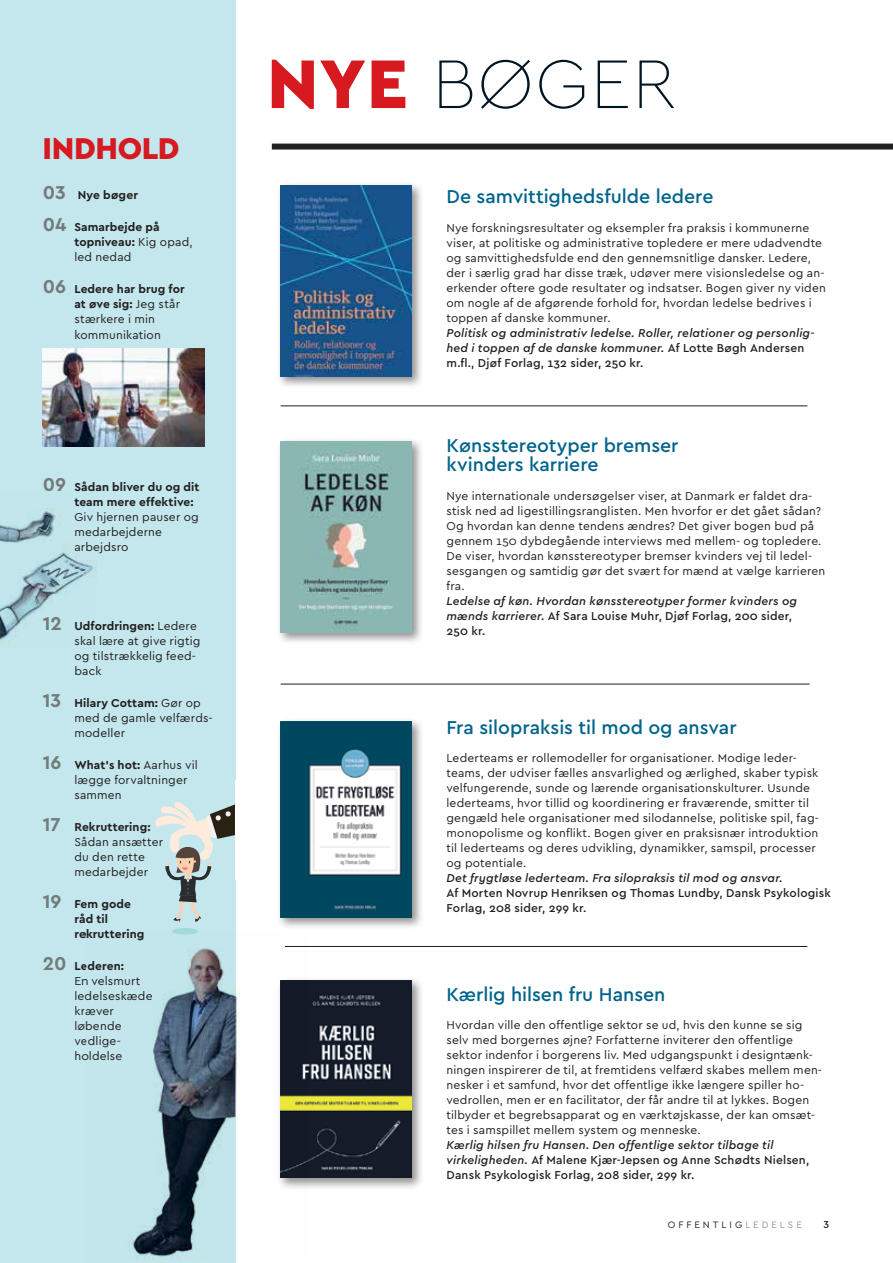
<style>
.page{position:relative;width:893px;height:1263px;background:#fff}
.page>*{position:absolute;margin:0;border:0;box-sizing:border-box;transform-origin:0 0}
.t1{font:100 72px "Cera PRO";letter-spacing:.02em;color:#001522}
.t2{font:900 31.5px "Cera PRO";letter-spacing:-.01em;color:#d71920}
.t3{font:500 19.5px/19.5px "Cera PRO";color:#00648a}
.t4{font:12px/15px "Cera PRO";letter-spacing:.015em;color:#231f20}
.t5{font:italic 500 12px/15px "Cera PRO";letter-spacing:.015em;color:#231f20}
.t6{font:500 12px/15px "Cera PRO";letter-spacing:.015em;color:#231f20}
.t7{font:700 12px/15px "Cera PRO";letter-spacing:.01em;color:#231f20}
.t8{font:500 10.5px "Cera PRO";color:#231f20}
.t9{font:9.75px "Cera PRO";letter-spacing:.305em;color:#231f20}
.s1{font-size:19.5px;color:#737c7b}
.s2{font-weight:400}
.s3{font-weight:700;font-size:19.5px;color:#737c7b}
.s4{font-weight:700}
.s5{font-weight:900;color:#d71920}
.s6{font-style:normal}
.s7{font-style:italic}
.s8{color:#939598}
</style>
<div class="page">
<div style="left:0;top:0;width:235px;height:1263px;background:#c3e7ec"></div>
<div style="left:277px;top:976px;width:147px;height:214px;background:#231f20;opacity:.5"></div>
<img style="left:310px;top:980px;width:102px;height:198px">
<div style="left:277px;top:717px;width:147px;height:213px;background:#231f20;opacity:.5"></div>
<img style="left:281px;top:721px;width:131px;height:197px">
<div style="left:277px;top:437px;width:147px;height:209px;background:#231f20;opacity:.5"></div>
<img style="left:281px;top:441px;width:131px;height:192px">
<div style="left:277px;top:181px;width:147px;height:209px;background:#231f20;opacity:.5"></div>
<img style="left:281px;top:185px;width:131px;height:192px">
<hr style="left:281px;top:684px;width:529px;height:1px;background:#231f20">
<hr style="left:285px;top:946px;width:522px;height:1px;background:#231f20">
<hr style="left:281px;top:405px;width:526px;height:1px;background:#231f20">
<div style="left:272px;top:144px;width:621px;height:6px;background:#231f20"></div>
<img style="left:133px;top:934px;width:177px;height:327px">
<img style="left:43px;top:349px;width:161px;height:97px">
<img style="left:0;top:508px;width:94px;height:138px">
<svg style="left:155px;top:802px;width:81px;height:132px"></svg>
<div style="left:235px;top:780px;width:38px;height:100px;background:#fff"></div>
<h2 class="t2" style="left:42px;top:127px;width:139px">INDHOLD</h2>
<p class="t7" style="left:43px;top:187px;width:97px"><span class="s1">03</span> Nye bøger</p>
<p class="t7" style="left:74px;top:219px;width:120px;text-indent:-32px"><span class="s1">04</span> Samarbejde på topniveau: <span class="s2">Kig opad, led nedad</span></p>
<p class="t4" style="left:74px;top:281px;width:112px;text-indent:-32px"><span class="s3">06</span> <span class="s4">Ledere har brug for at øve sig:</span> Jeg står stærkere i min kommunikation</p>
<p class="t7" style="left:74px;top:478px;width:126px;text-indent:-32px"><span class="s1">09</span> Sådan bliver du og dit team mere effektive:</p>
<p class="t4" style="left:74px;top:508px;width:126px">Giv hjernen pauser og medarbejderne arbejdsro</p>
<p class="t4" style="left:74px;top:617px;width:128px;text-indent:-32px"><span class="s3">12</span> <span class="s4">Udfordringen:</span> Ledere skal lære at give rigtig og tilstrækkelig feed&shy;back</p>
<p class="t4" style="left:74px;top:694px;width:140px;text-indent:-32px"><span class="s3">13</span> <span class="s4">Hilary Cottam:</span> Gør op med de gamle velfærds&shy;modeller</p>
<p class="t4" style="left:74px;top:756px;width:125px;text-indent:-32px"><span class="s3">16</span> <span class="s4">What’s hot:</span> Aarhus vil lægge forvaltninger sammen</p>
<p class="t4" style="left:74px;top:818px;width:90px;text-indent:-32px"><span class="s3">17</span> <span class="s4">Rekruttering:<br></span>Sådan ansætter du den rette medarbejder</p>
<p class="t7" style="left:74px;top:895px;width:71px;text-indent:-32px"><span class="s1">19</span> Fem gode råd til rekruttering</p>
<p class="t4" style="left:74px;top:957px;width:80px;text-indent:-32px"><span class="s3">20</span> <span class="s4">Lederen:<br></span>En velsmurt ledelseskæde kræver løbende vedlige&shy;holdelse</p>
<h1 class="t1" style="left:267px;top:36px;width:410px"><span class="s5">NYE</span> Bøger</h1>
<h3 class="t3" style="left:446px;top:186px;width:268px">De samvittighedsfulde ledere</h3>
<p class="t4" style="left:446px;top:220px;width:381px">Nye forskningsresultater og eksempler fra praksis i kommunerne viser, at politiske og administrative topledere er mere udadvendte og samvittighedsfulde end den gennemsnitlige dansker. Ledere, der i særlig grad har disse træk, udøver mere visionsledelse og an&shy;erkender oftere gode resultater og indsatser. Bogen giver ny viden om nogle af de afgørende forhold for, hvordan ledelse bedrives i toppen af danske kommuner.</p>
<p class="t5" style="left:446px;top:325px;width:369px">Politisk og administrativ ledelse. Roller, relationer og personlig&shy;hed i toppen af de danske kommuner. <span class="s6">Af Lotte Bøgh Andersen m.fl., Djøf Forlag, 132 sider, 250 kr.</span></p>
<h3 class="t3" style="left:446px;top:435px;width:234px">Kønsstereotyper bremser kvinders karriere</h3>
<p class="t4" style="left:446px;top:488px;width:380px">Nye internationale undersøgelser viser, at Danmark er faldet dra&shy;stisk ned ad ligestillingsranglisten. Men hvorfor er det gået sådan?<br>Og hvordan kan denne tendens ændres? Det giver bogen bud på gennem 150 dybdegående interviews med mellem- og topledere.<br>De viser, hvordan kønsstereotyper bremser kvinders vej til ledel&shy;sesgangen og samtidig gør det svært for mænd at vælge karrieren fra.</p>
<p class="t5" style="left:446px;top:593px;width:352px">Ledelse af køn. Hvordan kønsstereotyper former kvinders og mænds karrierer. <span class="s6">Af Sara Louise Muhr, Djøf Forlag, 200 sider,<br>250 kr.</span></p>
<h3 class="t3" style="left:446px;top:716px;width:292px">Fra silopraksis til mod og ansvar</h3>
<p class="t4" style="left:446px;top:750px;width:374px">Lederteams er rollemodeller for organisationer. Modige leder&shy;teams, der udviser fælles ansvarlighed og ærlighed, skaber typisk velfungerende, sunde og lærende organisationskulturer. Usunde lederteams, hvor tillid og koordinering er fraværende, smitter til gengæld hele organisationer med silodannelse, politiske spil, fag&shy;monopolisme og konflikt. Bogen giver en praksisnær introduktion til lederteams og deres udvikling, dynamikker, samspil, processer og potentiale.</p>
<p class="t5" style="left:446px;top:870px;width:338px">Det frygtløse lederteam. Fra silopraksis til mod og ansvar.</p>
<p class="t6" style="left:446px;top:885px;width:386px">Af Morten N ovrup Henriksen og Thomas Lundby, Dansk Psykologisk<br>Forlag, 208 sider, 299 kr.</p>
<h3 class="t3" style="left:446px;top:983px;width:220px">Kærlig hilsen fru Hansen</h3>
<p class="t4" style="left:446px;top:1017px;width:377px">Hvordan ville den offentlige sektor se ud, hvis den kunne se sig selv med borgernes øjne? Forfatterne inviterer den offentlige sektor indenfor i borgerens liv. Med udgangspunkt i designtænk&shy;ningen inspirerer de til, at fremtidens velfærd skabes mellem men&shy;nesker i et samfund, hvor det offentlige ikke længere spiller ho&shy;vedrollen, men er en facilitator, der får andre til at lykkes. Bogen tilbyder et begrebsapparat og en værktøjskasse, der kan omsæt&shy;tes i samspillet mellem system og menneske.</p>
<p class="t6" style="left:446px;top:1137px;width:364px"><span class="s7">Kærlig hilsen fru Hansen. Den offentlige sektor tilbage til virkeligheden.</span> Af Malene Kjær-Jepsen og Anne Schødts N ielsen,<br>Dansk Psykologisk Forlag, 208 sider, 299 kr.</p>
<p class="t9" style="left:668px;top:1218px;width:136px">Offentlig<span class="s8">L edelse</span></p>
<p class="t8" style="left:824px;top:1217px;width:7px">3</p>
</div>
